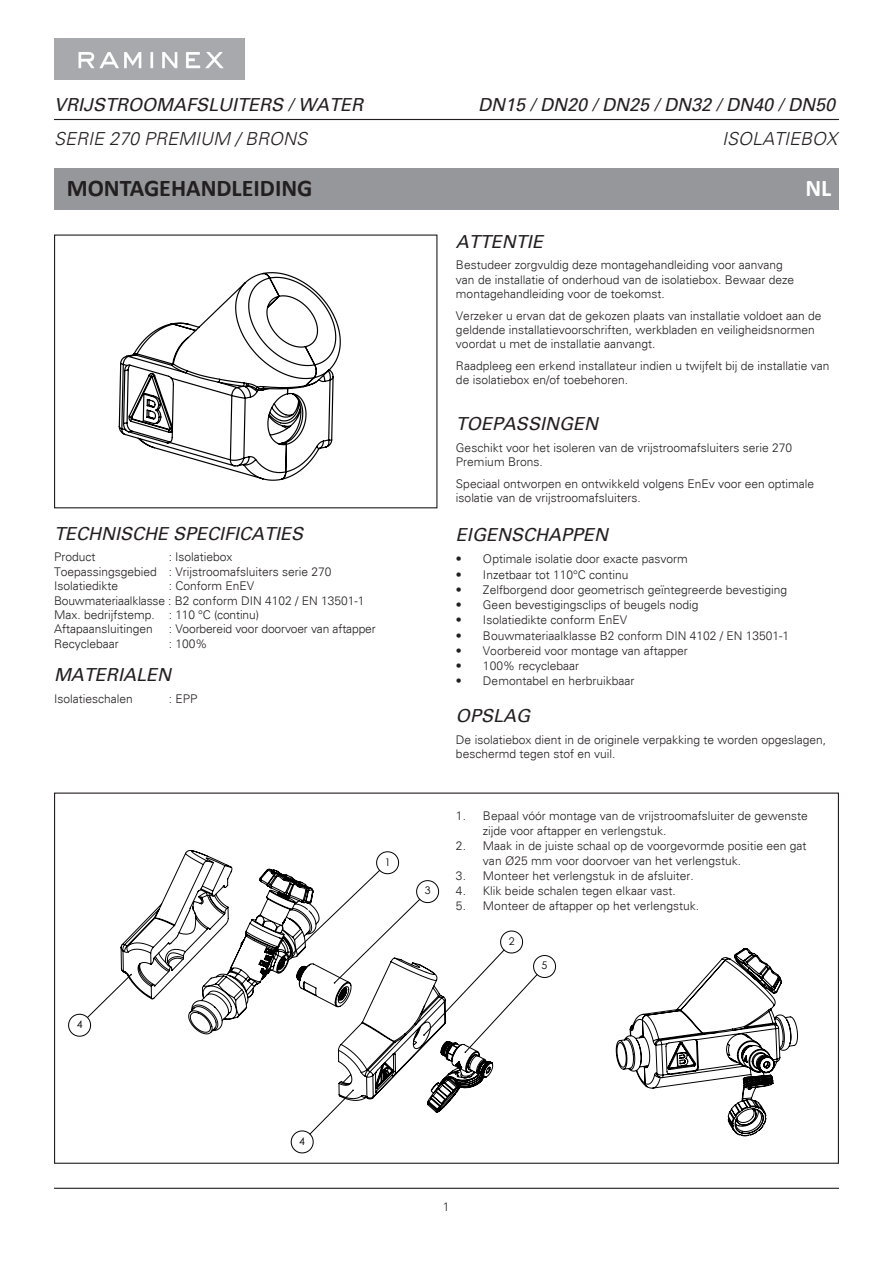
<style>
.page{position:relative;width:893px;height:1263px;background:#fff}
.page>*{position:absolute;margin:0;border:0;box-sizing:border-box;transform-origin:0 0}
.t1{font:700 24px "Calibri";color:#231f20}
.t2{font:700 24px "Calibri";color:#fff}
.t3{font:italic 18px "Univers";color:#231f20}
.t4{font:italic 300 18px "Univers";color:#231f20}
.t5{font:300 12px/14.4px "Univers";color:#231f20}
.t6{font:10.5px "Century Gothic";color:#000001}
.t7{font:9.45px "Century Gothic";color:#000001}
</style>
<div class="page">
<hr style="left:54px;top:1188px;width:785px;height:1px;background:#231f20">
<div style="left:54px;top:169px;width:785px;height:41px;background:#95979a"></div>
<hr style="left:54px;top:119px;width:785px;height:1px;background:#231f20">
<img style="left:54px;top:38px;width:190px;height:41px">
<div style="left:54px;top:234px;width:383px;height:274px;border:1px solid #231f20"></div>
<svg style="left:118px;top:272px;width:223px;height:209px"></svg>
<svg style="left:87px;top:930px;width:451px;height:205px"></svg>
<svg style="left:120px;top:850px;width:373px;height:263px"></svg>
<svg style="left:616px;top:948px;width:182px;height:188px"></svg>
<h2 class="t3" style="left:54px;top:94px;width:311px">VRIJSTROOMAFSLUITERS / WATER</h2>
<h2 class="t3" style="left:478px;top:94px;width:359px">DN15 / DN20 / DN25 / DN32 / DN40 / DN50</h2>
<h2 class="t4" style="left:54px;top:128px;width:255px">SERIE 270 PREMIUM / BRONS</h2>
<h2 class="t4" style="left:722px;top:128px;width:117px">ISOLATIEBOX</h2>
<h1 class="t1" style="left:67px;top:173px;width:247px">MONTAGEHANDLEIDING</h1>
<h1 class="t2" style="left:805px;top:172px;width:27px">NL</h1>
<h2 class="t3" style="left:54px;top:523px;width:251px">TECHNISCHE SPECIFICATIES</h2>
<p class="t5" style="left:54px;top:550px;width:43px">Product</p>
<p class="t5" style="left:54px;top:550px;width:279px;text-indent:115px">: Isolatiebox<br>Toepassingsgebied : Vrijstroomafsluiters serie 270<br>Isolatiedikte</p>
<p class="t5" style="left:54px;top:579px;width:312px;text-indent:115px">: Conform EnEV<br>Bouwmateriaalklasse : B2 conform DIN 4102 / EN 13501-1<br>Max. bedrijfstemp. : 110 °C (continu)<br>Aftapaansluitingen</p>
<p class="t5" style="left:169px;top:622px;width:209px">: Voorbereid voor doorvoer van aftapper</p>
<p class="t5" style="left:54px;top:636px;width:66px">Recyclebaar</p>
<p class="t5" style="left:169px;top:636px;width:40px">: 100%</p>
<h2 class="t3" style="left:54px;top:664px;width:119px">MATERIALEN</h2>
<p class="t5" style="left:54px;top:691px;width:80px">Isolatieschalen</p>
<p class="t5" style="left:169px;top:691px;width:30px">: EPP</p>
<p class="t6" style="left:77px;top:1017px;width:7px">4</p>
<p class="t6" style="left:385px;top:854px;width:7px">1</p>
<h2 class="t3" style="left:456px;top:230px;width:88px">ATTENTIE</h2>
<p class="t5" style="left:456px;top:258px;width:340px">Bestudeer zorgvuldig deze montagehandleiding voor aanvang van de installatie of onderhoud van de isolatiebox. Bewaar deze montagehandleiding voor de toekomst.</p>
<p class="t5" style="left:456px;top:308px;width:367px">Verzeker u ervan dat de gekozen plaats van installatie voldoet aan de geldende installatievoorschriften, werkbladen en veiligheidsnormen voordat u met de installatie aanvangt.</p>
<p class="t5" style="left:456px;top:358px;width:375px">Raadpleeg een erkend installateur indien u twijfelt bij de installatie van de isolatiebox en/of toebehoren.</p>
<h2 class="t3" style="left:456px;top:413px;width:144px">TOEPASSINGEN</h2>
<p class="t5" style="left:456px;top:440px;width:338px">Geschikt voor het isoleren van de vrijstroomafsluiters serie 270<br>Premium Brons.</p>
<p class="t5" style="left:456px;top:476px;width:360px">Speciaal ontworpen en ontwikkeld volgens EnEv voor een optimale isolatie van de vrijstroomafsluiters.</p>
<h2 class="t3" style="left:456px;top:524px;width:154px">EIGENSCHAPPEN</h2>
<p class="t5" style="left:456px;top:552px;width:233px">• Optimale isolatie door exacte pasvorm</p>
<p class="t5" style="left:456px;top:567px;width:174px">• Inzetbaar tot 110°C continu</p>
<p class="t5" style="left:456px;top:582px;width:333px">• Zelfborgend door geometrisch geïntegreerde bevestiging</p>
<p class="t5" style="left:456px;top:598px;width:244px">• Geen bevestigingsclips of beugels nodig</p>
<p class="t5" style="left:456px;top:613px;width:173px">• Isolatiedikte conform EnEV</p>
<p class="t5" style="left:456px;top:628px;width:335px">• Bouwmateriaalklasse B2 conform DIN 4102 / EN 13501-1</p>
<p class="t5" style="left:456px;top:643px;width:233px">• Voorbereid voor montage van aftapper</p>
<p class="t5" style="left:456px;top:659px;width:125px">• 100% recyclebaar</p>
<p class="t5" style="left:456px;top:674px;width:180px">• Demontabel en herbruikbaar</p>
<h2 class="t3" style="left:456px;top:705px;width:76px">OPSLAG</h2>
<p class="t5" style="left:456px;top:732px;width:372px">De isolatiebox dient in de originele verpakking te worden opgeslagen, beschermd tegen stof en vuil.</p>
<p class="t5" style="left:483px;top:809px;width:326px;text-indent:-27px">1. Bepaal vóór montage van de vrijstroomafsluiter de gewenste zijde voor aftapper en verlengstuk.</p>
<p class="t5" style="left:483px;top:839px;width:325px;text-indent:-27px">2. Maak in de juiste schaal op de voorgevormde positie een gat van Ø25 mm voor doorvoer van het verlengstuk.</p>
<p class="t5" style="left:456px;top:868px;width:239px">3. Monteer het verlengstuk in de afsluiter.</p>
<p class="t5" style="left:456px;top:883px;width:221px">4. Klik beide schalen tegen elkaar vast.</p>
<p class="t5" style="left:456px;top:899px;width:245px">5. Monteer de aftapper op het verlengstuk.</p>
<p class="t7" style="left:513px;top:846px;width:117px">DO NOT SCALE DRAWING</p>
<p class="t6" style="left:425px;top:883px;width:7px">3</p>
<p class="t7" style="left:413px;top:894px;width:137px">RAMINEX INTERNATIONAL B.V.</p>
<p class="t6" style="left:509px;top:934px;width:7px">2</p>
<p class="t6" style="left:542px;top:958px;width:7px">5</p>
<p class="t6" style="left:299px;top:1134px;width:7px">4</p>
<p class="t5" style="left:443px;top:1199px;width:8px">1</p>
</div>
